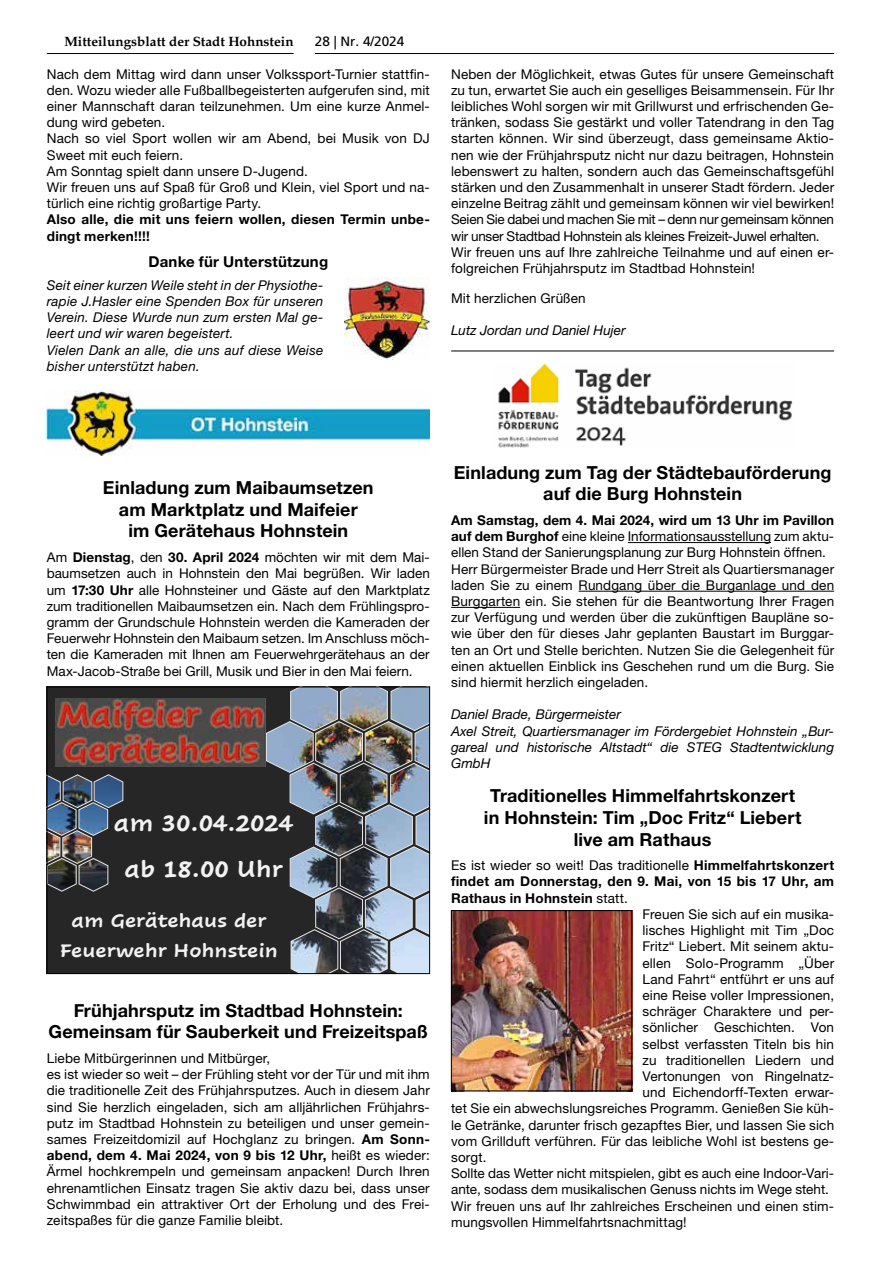
<style>
.page{position:relative;width:881px;height:1263px;background:#fff}
.page>*{position:absolute;margin:0;border:0;box-sizing:border-box;transform-origin:0 0}
.t1{font:700 23.4px/45.9px "Cavolini";color:#f2f2f2;text-align:center}
.t2{font:700 19.2px/29.7px "Cavolini";color:#f2f2f2;text-align:center}
.t3{font:700 18px/21.6px "Helvetica Neue LT";letter-spacing:.005em;color:#000;text-align:center}
.t4{font:700 15px "Helvetica Neue LT";letter-spacing:.015em;color:#000}
.t5{font:13.5px/16.2px "Helvetica Neue LT";letter-spacing:.01em;color:#000}
.t6{font:italic 13.5px/16.2px "Helvetica Neue LT";letter-spacing:.005em;color:#000}
.t7{font:700 13.5px/16.2px "Helvetica Neue LT";letter-spacing:.02em;color:#000}
.t8{font:700 13.5px "Palatino LT";color:#000}
.t9{font:13.5px "Frutiger";color:#000}
.s1{font-weight:700}
.s2{font-weight:400}
</style>
<div class="page">
<hr style="left:47px;top:53px;width:246px;height:1px;background:#000">
<hr style="left:315px;top:53px;width:518px;height:1px;background:#000">
<hr style="left:451px;top:351px;width:382px;height:1px;background:#000">
<img style="left:498px;top:363px;width:295px;height:85px">
<hr style="left:627px;top:542px;width:143px;height:1px;background:#000">
<hr style="left:578px;top:591px;width:255px;height:1px;background:#000">
<hr style="left:451px;top:607px;width:69px;height:1px;background:#000">
<img style="left:453px;top:912px;width:176px;height:177px">
<div style="left:451px;top:910px;width:180px;height:181px;border:1px solid #000"></div>
<img style="left:47px;top:390px;width:382px;height:66px">
<div style="left:47px;top:687px;width:382px;height:287px;background:#262626"></div>
<img style="left:265px;top:689px;width:162px;height:283px">
<img style="left:55px;top:698px;width:210px;height:69px">
<img style="left:49px;top:774px;width:75px;height:118px">
<div style="left:47px;top:687px;width:382px;height:287px;border:1px solid #000"></div>
<img style="left:344px;top:277px;width:85px;height:83px">
<p class="t8" style="left:64px;top:34px;width:231px">Mitteilungsblatt der Stadt Hohnstein</p>
<p class="t9" style="left:315px;top:34px;width:91px">28 | Nr. 4/2024</p>
<p class="t5" style="left:47px;top:66px;width:384px">Nach dem Mittag wird dann unser Volkssport-Turnier stattfin&shy;den. Wozu wieder alle Fußballbegeisterten aufgerufen sind, mit einer Mannschaft daran teilzunehmen. Um eine kurze Anmel&shy;dung wird gebeten.<br>Nach so viel Sport wollen wir am Abend, bei Musik von DJ Sweet mit euch feiern.<br>Am Sonntag spielt dann unsere D-Jugend.<br>Wir freuen uns auf Spaß für Groß und Klein, viel Sport und na&shy;türlich eine richtig großartige Party.</p>
<p class="t7" style="left:47px;top:211px;width:384px">Also alle, die mit uns feiern wollen, diesen Termin unbe&shy;dingt merken!!!!</p>
<p class="t4" style="left:148px;top:253px;width:181px">Danke für Unterstützung</p>
<p class="t6" style="left:47px;top:277px;width:278px">Seit einer kurzen Weile steht in der Physiothe&shy;rapie J.Hasler eine Spenden Box für unseren Verein. Diese Wurde nun zum ersten Mal ge&shy;leert und wir waren begeistert.<br>Vielen Dank an alle, die uns auf diese Weise bisher unterstützt haben.</p>
<p class="t5" style="left:451px;top:66px;width:384px">Neben der Möglichkeit, etwas Gutes für unsere Gemeinschaft zu tun, erwartet Sie auch ein geselliges Beisammensein. Für Ihr leibliches Wohl sorgen wir mit Grillwurst und erfrischenden Ge&shy;tränken, sodass Sie gestärkt und voller Tatendrang in den Tag starten können. Wir sind überzeugt, dass gemeinsame Aktio&shy;nen wie der Frühjahrsputz nicht nur dazu beitragen, Hohnstein lebenswert zu halten, sondern auch das Gemeinschaftsgefühl stärken und den Zusammenhalt in unserer Stadt fördern. Jeder einzelne Beitrag zählt und gemeinsam können wir viel bewirken!<br>Seien Sie dabei und machen Sie mit – denn nur gemeinsam können wir unser Stadtbad Hohnstein als kleines Freizeit-Juwel erhalten.<br>Wir freuen uns auf Ihre zahlreiche Teilnahme und auf einen er&shy;folgreichen Frühjahrsputz im Stadtbad Hohnstein!</p>
<p class="t5" style="left:451px;top:290px;width:136px">Mit herzlichen Grüßen</p>
<p class="t6" style="left:451px;top:322px;width:176px">Lutz Jordan und Daniel Hujer</p>
<h3 class="t3" style="left:103px;top:477px;width:272px">Einladung zum Maibaumsetzen am Marktplatz und Maifeier<br>im Gerätehaus Hohnstein</h3>
<p class="t5" style="left:47px;top:549px;width:384px;text-align:justify">Am <span class="s1">Dienstag</span>, den <span class="s1">30. April 2024</span> möchten wir mit dem Mai&shy;baumsetzen auch in Hohnstein den Mai begrüßen. Wir laden um <span class="s1">17:30 Uhr</span> alle Hohnsteiner und Gäste auf den Marktplatz zum traditionellen Maibaumsetzen ein. Nach dem Frühlingspro&shy;gramm der Grundschule Hohnstein werden die Kameraden der Feuerwehr Hohnstein den Maibaum setzen. Im Anschluss möch&shy;ten die Kameraden mit Ihnen am Feuerwehrgerätehaus an der Max-Jacob-Straße bei Grill, Musik und Bier in den Mai feiern.</p>
<h1 class="t1" style="left:114px;top:799px;width:181px">am 30.04.2024 ab 18.00 Uhr</h1>
<h2 class="t2" style="left:60px;top:905px;width:219px">am Gerätehaus der<br>Feuerwehr Hohnstein</h2>
<h3 class="t3" style="left:49px;top:999px;width:381px">Frühjahrsputz im Stadtbad Hohnstein:<br>Gemeinsam für Sauberkeit und Freizeitspaß</h3>
<p class="t5" style="left:47px;top:1050px;width:384px">Liebe Mitbürgerinnen und Mitbürger,<br>es ist wieder so weit – der Frühling steht vor der Tür und mit ihm die traditionelle Zeit des Frühjahrsputzes. Auch in diesem Jahr sind Sie herzlich eingeladen, sich am alljährlichen Frühjahrs&shy;putz im Stadtbad Hohnstein zu beteiligen und unser gemein&shy;sames Freizeitdomizil auf Hochglanz zu bringen. <span class="s1">Am Sonn&shy;abend, dem 4. Mai 2024, von 9 bis 12 Uhr,</span> heißt es wieder:<br>Ärmel hochkrempeln und gemeinsam anpacken! Durch Ihren ehrenamtlichen Einsatz tragen Sie aktiv dazu bei, dass unser Schwimmbad ein attraktiver Ort der Erholung und des Frei&shy;zeitspaßes für die ganze Familie bleibt.</p>
<h3 class="t3" style="left:453px;top:461px;width:379px">Einladung zum Tag der Städtebauförderung auf die Burg Hohnstein</h3>
<p class="t5" style="left:451px;top:512px;width:384px"><span class="s1">Am Samstag, dem 4. Mai 2024, wird um 13 Uhr im Pavillon auf dem Burghof</span> eine kleine Informationsausstellung zum aktu&shy;ellen Stand der Sanierungsplanung zur Burg Hohnstein öffnen.<br>Herr Bürgermeister Brade und Herr Streit als Quartiersmanager laden Sie zu einem Rundgang über die Burganlage und den Burggarten ein. Sie stehen für die Beantwortung Ihrer Fragen zur Verfügung und werden über die zukünftigen Baupläne so&shy;wie über den für dieses Jahr geplanten Baustart im Burggar&shy;ten an Ort und Stelle berichten. Nutzen Sie die Gelegenheit für einen aktuellen Einblick ins Geschehen rund um die Burg. Sie sind hiermit herzlich eingeladen.</p>
<p class="t6" style="left:451px;top:706px;width:384px">Daniel Brade, Bürgermeister<br>Axel Streit, Quartiersmanager im Fördergebiet Hohnstein „Bur&shy;gareal und historische Altstadt“ die STEG Stadtentwicklung GmbH</p>
<h3 class="t3" style="left:483px;top:785px;width:319px">Traditionelles Himmelfahrtskonzert in Hohnstein: Tim „Doc Fritz“ Liebert live am Rathaus</h3>
<p class="t5" style="left:451px;top:857px;width:384px">Es ist wieder so weit! Das traditionelle <span class="s1">Himmelfahrtskonzert</span></p>
<p class="t7" style="left:451px;top:873px;width:384px">findet am Donnerstag, den 9. Mai, von 15 bis 17 Uhr, am</p>
<p class="t7" style="left:451px;top:889px;width:178px">Rathaus in Hohnstein <span class="s2">statt.</span></p>
<p class="t5" style="left:642px;top:906px;width:193px">Freuen Sie sich auf ein musika-</p>
<p class="t5" style="left:642px;top:922px;width:193px">lisches Highlight mit Tim „Doc</p>
<p class="t5" style="left:642px;top:938px;width:193px">Fritz“ Liebert. Mit seinem aktu-</p>
<p class="t5" style="left:642px;top:954px;width:193px">ellen Solo-Programm „Über</p>
<p class="t5" style="left:642px;top:970px;width:193px">Land Fahrt“ entführt er uns auf</p>
<p class="t5" style="left:642px;top:987px;width:193px">eine Reise voller Impressionen,</p>
<p class="t5" style="left:642px;top:1003px;width:193px">schräger Charaktere und per-</p>
<p class="t5" style="left:642px;top:1019px;width:193px">sönlicher Geschichten. Von</p>
<p class="t5" style="left:642px;top:1035px;width:193px">selbst verfassten Titeln bis hin</p>
<p class="t5" style="left:642px;top:1051px;width:193px">zu traditionellen Liedern und</p>
<p class="t5" style="left:642px;top:1068px;width:193px">Vertonungen von Ringelnatz-</p>
<p class="t5" style="left:642px;top:1084px;width:193px">und Eichendorff-Texten erwar-</p>
<p class="t5" style="left:451px;top:1100px;width:384px">tet Sie ein abwechslungsreiches Programm. Genießen Sie küh-</p>
<p class="t5" style="left:451px;top:1116px;width:384px">le Getränke, darunter frisch gezapftes Bier, und lassen Sie sich</p>
<p class="t5" style="left:451px;top:1132px;width:384px">vom Grillduft verführen. Für das leibliche Wohl ist bestens ge-</p>
<p class="t5" style="left:451px;top:1149px;width:37px">sorgt.</p>
<p class="t5" style="left:451px;top:1165px;width:384px">Sollte das Wetter nicht mitspielen, gibt es auch eine Indoor-Vari-</p>
<p class="t5" style="left:451px;top:1181px;width:379px">ante, sodass dem musikalischen Genuss nichts im Wege steht.</p>
<p class="t5" style="left:451px;top:1197px;width:384px">Wir freuen uns auf Ihr zahlreiches Erscheinen und einen stim-</p>
<p class="t5" style="left:451px;top:1213px;width:237px">mungsvollen Himmelfahrtsnachmittag!</p>
</div>
